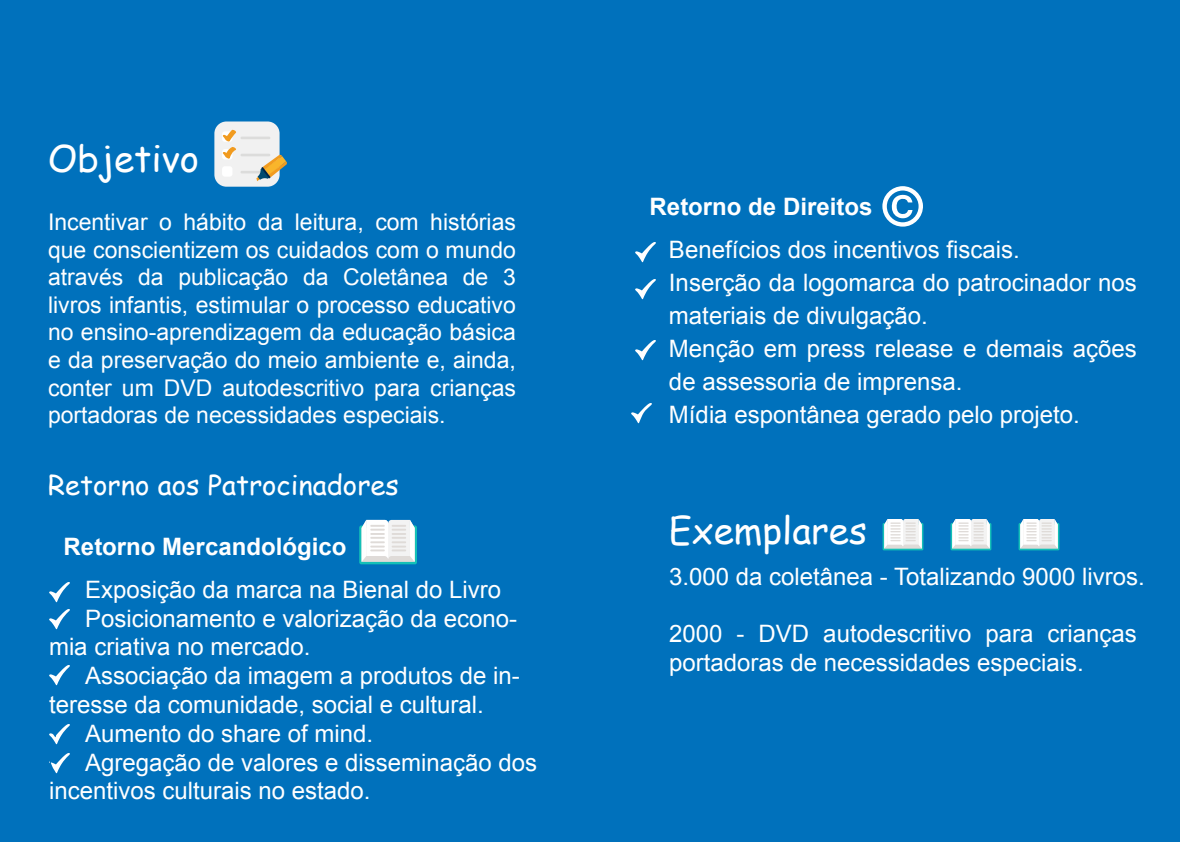
<style>
.page{position:relative;width:1180px;height:842px;background:#0071bc}
.page>*{position:absolute;margin:0;border:0;box-sizing:border-box;transform-origin:0 0}
.t1{font:36.9px "Comic Sans MS";color:#fff}
.t2{font:27.4px "Comic Sans MS";color:#fff}
.t3{font:24px/33px "Arial";color:#fff}
.t4{font:700 24px "Arial";color:#fff}
.t5{font:23px/27.6px "Arial";color:#fff;text-align:justify}
</style>
<div class="page">
<svg style="left:49px;top:582px;width:21px;height:20px"></svg>
<svg style="left:49px;top:609px;width:21px;height:20px"></svg>
<svg style="left:49px;top:665px;width:21px;height:20px"></svg>
<svg style="left:49px;top:724px;width:21px;height:20px"></svg>
<svg style="left:49px;top:753px;width:21px;height:20px"></svg>
<svg style="left:635px;top:242px;width:21px;height:20px"></svg>
<svg style="left:635px;top:279px;width:21px;height:20px"></svg>
<svg style="left:635px;top:340px;width:21px;height:20px"></svg>
<svg style="left:631px;top:403px;width:21px;height:20px"></svg>
<div style="left:214px;top:122px;width:66px;height:65px;background:#f1f1f1;border-radius:12px"></div>
<hr style="left:241px;top:137px;width:29px;height:2px;background:#dcdcdb">
<hr style="left:241px;top:154px;width:29px;height:2px;background:#dcdcdb">
<div style="left:222px;top:166px;width:10px;height:11px;background:#fff;border-radius:3px"></div>
<hr style="left:241px;top:171px;width:29px;height:2px;background:#dcdcdb">
<svg style="left:256px;top:155px;width:31px;height:26px"></svg>
<svg style="left:222px;top:129px;width:14px;height:30px"></svg>
<svg style="left:359px;top:526px;width:58px;height:38px"></svg>
<svg style="left:362px;top:520px;width:53px;height:42px;background:#eceeee"></svg>
<svg style="left:882px;top:186px;width:41px;height:41px"></svg>
<div style="left:883px;top:523px;width:40px;height:27px;background:#14c0b7"></div>
<svg style="left:884px;top:519px;width:38px;height:30px"></svg>
<div style="left:951px;top:523px;width:40px;height:27px;background:#14c0b7"></div>
<svg style="left:952px;top:519px;width:38px;height:30px"></svg>
<div style="left:1019px;top:523px;width:40px;height:27px;background:#14c0b7"></div>
<svg style="left:1020px;top:519px;width:38px;height:30px"></svg>
<h1 class="t1" style="left:48px;top:131px;width:153px">Objetivo</h1>
<p class="t5" style="left:48px;top:208px;width:469px">Incentivar o hábito da leitura, com histórias que conscientizem os cuidados com o mundo através da publicação da Coletânea de 3 livros infantis, estimular o processo educativo no ensino-aprendizagem da educação básica e da preservação do meio ambiente e, ainda, conter um DVD autodescritivo para crianças portadoras de necessidades especiais.</p>
<p class="t2" style="left:48px;top:464px;width:353px">Retorno aos Patrocinadores</p>
<p class="t4" style="left:64px;top:531px;width:284px">Retorno Mercandológico</p>
<p class="t3" style="left:85px;top:573px;width:418px">Exposição da marca na Bienal do Livro</p>
<p class="t3" style="left:85px;top:602px;width:434px">Posicionamento e valorização da econo-</p>
<p class="t3" style="left:49px;top:631px;width:263px">mia criativa no mercado.</p>
<p class="t3" style="left:85px;top:659px;width:436px">Associação da imagem a produtos de in-</p>
<p class="t3" style="left:49px;top:688px;width:436px">teresse da comunidade, social e cultural.</p>
<p class="t3" style="left:85px;top:717px;width:290px">Aumento do share of mind.</p>
<p class="t3" style="left:85px;top:746px;width:454px">Agregação de valores e disseminação dos</p>
<p class="t3" style="left:49px;top:775px;width:323px">incentivos culturais no estado.</p>
<p class="t4" style="left:650px;top:191px;width:224px">Retorno de Direitos</p>
<p class="t3" style="left:669px;top:233px;width:469px">Benefícios dos incentivos fiscais.<br>Inserção da logomarca do patrocinador nos materiais de divulgação.<br>Menção em press release e demais ações de assessoria de imprensa.<br>Mídia espontânea gerado pelo projeto.</p>
<h1 class="t1" style="left:669px;top:503px;width:200px">Exemplares</h1>
<p class="t3" style="left:669px;top:560px;width:477px">3.000 da coletânea - Totalizando 9000 livros.</p>
<p class="t3" style="left:669px;top:620px;width:469px;line-height:28.8px">2000 - DVD autodescritivo para crianças portadoras de necessidades especiais.</p>
</div>
